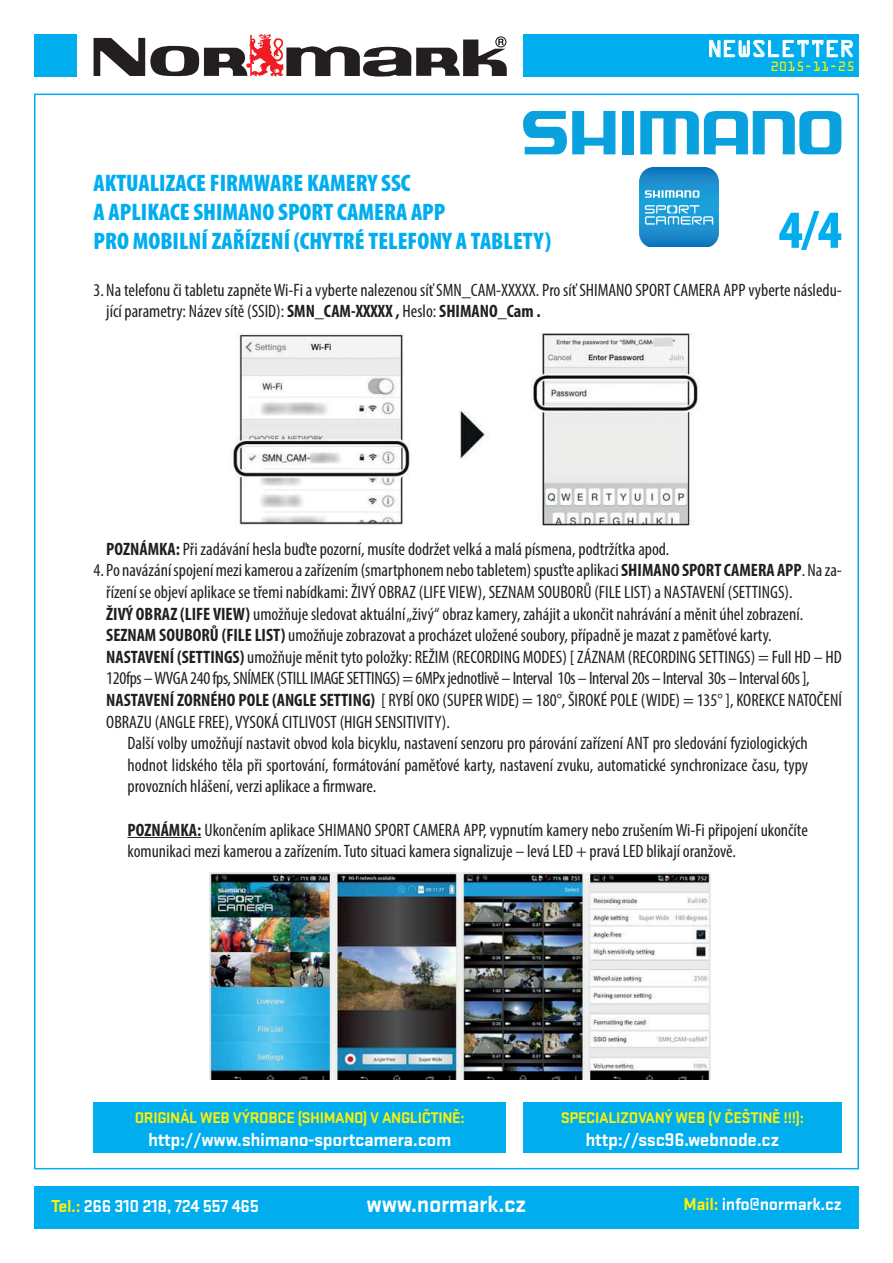
<style>
.page{position:relative;width:893px;height:1263px;background:#fff}
.page>*{position:absolute;margin:0;border:0;box-sizing:border-box;transform-origin:0 0}
.t1{font:900 condensed 54px "Myriad Pro";color:#00aeef}
.t2{font:900 condensed 24px/28.8px "Myriad Pro";color:#00aeef}
.t3{font:700 24px "Stratum 1";letter-spacing:-.02em;color:#fff}
.t4{font:21px "OCRA Std";letter-spacing:-.02em;color:#fff}
.t5{font:700 19.2px "Stratum 1";letter-spacing:-.02em;color:#fff}
.t6{font:condensed 18px/21.6px "Myriad Pro";color:#231f20}
.t7{font:condensed 18px "Myriad Pro";letter-spacing:-.02em;color:#231f20}
.t8{font:700 18px "Stratum 1";letter-spacing:-.02em;color:#fff}
.t9{font:700 16.05px "Stratum 1";letter-spacing:-.02em;color:#fff101}
.t10{font:12px "OCRA Std";letter-spacing:-.02em;color:#fff101}
.s1{font-weight:700}
.s2{color:#fff101}
</style>
<div class="page">
<div style="left:523px;top:34px;width:336px;height:43px;background:#00aeef"></div>
<svg style="left:94px;top:34px;width:413px;height:43px"></svg>
<svg style="left:709px;top:40px;width:144px;height:18px"></svg>
<div style="left:34px;top:34px;width:43px;height:43px;background:#00aeef"></div>
<svg style="left:523px;top:111px;width:92px;height:44px"></svg>
<div style="left:622px;top:111px;width:12px;height:43px;background:#0aa2de"></div>
<svg style="left:640px;top:111px;width:202px;height:44px"></svg>
<div style="left:34px;top:1186px;width:825px;height:43px;background:#00aeef"></div>
<div style="left:94px;top:1102px;width:412px;height:50px;background:#00aeef"></div>
<div style="left:523px;top:1102px;width:319px;height:50px;background:#00aeef"></div>
<img style="left:640px;top:168px;width:79px;height:79px">
<img style="left:232px;top:332px;width:467px;height:194px">
<hr style="left:128px;top:837px;width:73px;height:1px;background:#231f20">
<img style="left:210px;top:872px;width:500px;height:207px">
<p class="t4" style="left:707px;top:39px;width:149px">NEWSLETTER</p>
<p class="t10" style="left:770px;top:61px;width:86px">2015-11-25</p>
<h2 class="t2" style="left:94px;top:168px;width:459px">AKTUALIZACE FIRMWARE KAMERY SSC<br>A APLIKACE SHIMANO SPORT CAMERA APP<br>PRO MOBILNÍ ZAŘÍZENÍ (CHYTRÉ TELEFONY A TABLETY)</h2>
<h1 class="t1" style="left:779px;top:195px;width:65px">4/4</h1>
<p class="t6" style="left:106px;top:279px;width:737px;text-indent:-13px">3. Na telefonu či tabletu zapněte Wi-Fi a vyberte nalezenou síť SMN_CAM-XXXXX. Pro síť SHIMANO SPORT CAMERA APP vyberte následu&shy;jící parametry: Název sítě (SSID): <span class="s1">SMN_CAM-XXXXX ,</span> Heslo: <span class="s1">SHIMANO_Cam .</span></p>
<p class="t6" style="left:106px;top:538px;width:565px"><span class="s1">POZNÁMKA:</span> Při zadávání hesla buďte pozorní, musíte dodržet velká a malá písmena, podtržítka apod.</p>
<p class="t6" style="left:94px;top:559px;width:750px">4. Po navázání spojení mezi kamerou a zařízením (smartphonem nebo tabletem) spusťte aplikaci <span class="s1">SHIMANO SPORT CAMERA APP</span>. Na za-</p>
<p class="t6" style="left:106px;top:581px;width:688px">řízení se objeví aplikace se třemi nabídkami: ŽIVÝ OBRAZ (LIFE VIEW), SEZNAM SOUBORŮ (FILE LIST) a NASTAVENÍ (SETTINGS).</p>
<p class="t6" style="left:106px;top:603px;width:698px"><span class="s1">ŽIVÝ OBRAZ (LIFE VIEW)</span> umožňuje sledovat aktuální „živý“ obraz kamery, zahájit a ukončit nahrávání a měnit úhel zobrazení.</p>
<p class="t6" style="left:106px;top:624px;width:667px"><span class="s1">SEZNAM SOUBORŮ (FILE LIST)</span> umožňuje zobrazovat a procházet uložené soubory, případně je mazat z paměťové karty.</p>
<p class="t6" style="left:106px;top:646px;width:737px"><span class="s1">NASTAVENÍ (SETTINGS)</span> umožňuje měnit tyto položky: REŽIM (RECORDING MODES) [ ZÁZNAM (RECORDING SETTINGS) = Full HD – HD</p>
<p class="t7" style="left:106px;top:668px;width:705px">120fps – WVGA 240 fps, SNÍMEK (STILL IMAGE SETTINGS) = 6MPx jednotlivě – Interval 10s – Interval 20s – Interval 30s – Interval 60s ],</p>
<p class="t6" style="left:106px;top:689px;width:737px"><span class="s1">NASTAVENÍ ZORNÉHO POLE (ANGLE SETTING)</span> [ RYBÍ OKO (SUPER WIDE) = 180°, ŠIROKÉ POLE (WIDE) = 135° ], KOREKCE NATOČENÍ</p>
<p class="t6" style="left:106px;top:711px;width:345px">OBRAZU (ANGLE FREE), VYSOKÁ CITLIVOST (HIGH SENSITIVITY).</p>
<p class="t6" style="left:128px;top:732px;width:682px">Další volby umožňují nastavit obvod kola bicyklu, nastavení senzoru pro párování zařízení ANT pro sledování fyziologických</p>
<p class="t6" style="left:128px;top:754px;width:682px">hodnot lidského těla při sportování, formátování paměťové karty, nastavení zvuku, automatické synchronizace času, typy</p>
<p class="t6" style="left:128px;top:775px;width:250px">provozních hlášení, verzi aplikace a rmware.</p>
<p class="t6" style="left:128px;top:819px;width:682px"><span class="s1">POZNÁMKA:</span> Ukončením aplikace SHIMANO SPORT CAMERA APP, vypnutím kamery nebo zrušením Wi-Fi připojení ukončíte komunikaci mezi kamerou a zařízením. Tuto situaci kamera signalizuje – levá LED + pravá LED blikají oranžově.</p>
<p class="t9" style="left:135px;top:1106px;width:332px">ORIGINÁL WEB VÝROBCE (SHIMANO) V ANGLIČTINĚ:</p>
<p class="t5" style="left:148px;top:1126px;width:305px">http://www.shimano-sportcamera.com</p>
<p class="t9" style="left:561px;top:1106px;width:245px">SPECIALIZOVANÝ WEB (V ČEŠTINĚ !!!):</p>
<p class="t5" style="left:585px;top:1126px;width:195px">http://ssc96.webnode.cz</p>
<p class="t8" style="left:51px;top:1193px;width:209px"><span class="s2">Tel.:</span> 266 310 218, 724 557 465</p>
<h2 class="t3" style="left:366px;top:1187px;width:161px">www.normark.cz</h2>
<p class="t8" style="left:683px;top:1192px;width:160px"><span class="s2">Mail:</span> info@normark.cz</p>
</div>
